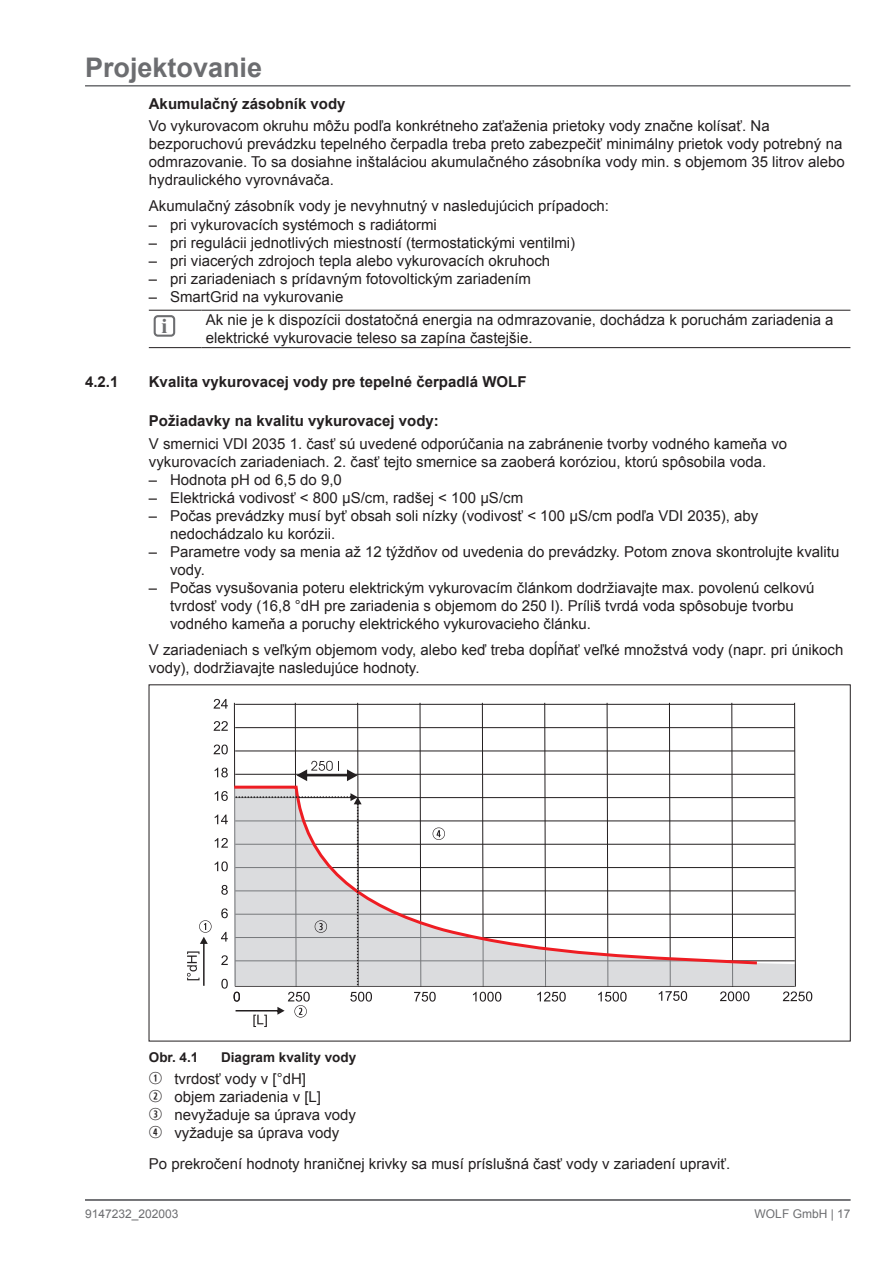
<style>
.page{position:relative;width:893px;height:1263px;background:#fff}
.page>*{position:absolute;margin:0;border:0;box-sizing:border-box;transform-origin:0 0}
.t1{font:700 27px "Arial";color:#6c6d70}
.t2{font:700 21px "Times New Roman";color:#6c6d70}
.Grundtext{font:15px/18px "Arial";color:#231f20}
.Grundtext_2_Abstand{font:15px/18px "Arial";color:#231f20}
.Tabelle_Zelle{font:15px/18px "Arial";color:#231f20}
.Zwischenüberschrift{font:700 15px "Arial";color:#231f20}
.Legende{font:15px "Arial";color:#231f20}
.t3{font:700 13.5px "Arial";color:#231f20}
.t4{font:12px "Arial";color:#6c6d70}
.s1{font-family:"Combi Numerals";font-size:16.5px}
</style>
<div class="page">
<hr style="left:85px;top:85px;width:765px;height:2px;background:#6c6d70">
<hr style="left:85px;top:1199px;width:765px;height:2px;background:#6c6d70">
<hr style="left:149px;top:310px;width:53px;height:1px;background:#231f20">
<hr style="left:202px;top:310px;width:648px;height:1px;background:#231f20">
<hr style="left:149px;top:347px;width:53px;height:1px;background:#231f20">
<hr style="left:202px;top:347px;width:648px;height:1px;background:#231f20">
<div style="left:154px;top:315px;width:21px;height:22px;border:2px solid #6c6d70;border-radius:3px"></div>
<hr style="left:235px;top:986px;width:560px;height:1px;background:#231f20">
<hr style="left:235px;top:774px;width:560px;height:1px;background:#231f20">
<hr style="left:235px;top:751px;width:560px;height:1px;background:#231f20">
<hr style="left:235px;top:727px;width:560px;height:1px;background:#231f20">
<hr style="left:235px;top:704px;width:560px;height:1px;background:#231f20">
<svg style="left:372px;top:798px;width:411px;height:188px;fill:#dbdcde"></svg>
<svg style="left:607px;top:702px;width:1px;height:284px"></svg>
<hr style="left:235px;top:960px;width:560px;height:1px;background:#76787b">
<hr style="left:235px;top:937px;width:560px;height:1px;background:#76787b">
<hr style="left:235px;top:914px;width:560px;height:1px;background:#76787b">
<hr style="left:235px;top:891px;width:560px;height:1px;background:#76787b">
<hr style="left:235px;top:867px;width:560px;height:1px;background:#76787b">
<hr style="left:235px;top:844px;width:560px;height:1px;background:#76787b">
<hr style="left:235px;top:821px;width:560px;height:1px;background:#76787b">
<hr style="left:235px;top:797px;width:560px;height:1px;background:#76787b">
<svg style="left:221px;top:979px;width:7px;height:10px"></svg>
<svg style="left:221px;top:955px;width:7px;height:10px"></svg>
<svg style="left:221px;top:932px;width:7px;height:9px"></svg>
<svg style="left:221px;top:908px;width:7px;height:10px"></svg>
<svg style="left:221px;top:885px;width:7px;height:10px"></svg>
<svg style="left:215px;top:861px;width:13px;height:10px"></svg>
<svg style="left:215px;top:838px;width:13px;height:10px"></svg>
<svg style="left:215px;top:814px;width:13px;height:10px"></svg>
<svg style="left:215px;top:791px;width:13px;height:10px"></svg>
<svg style="left:215px;top:767px;width:13px;height:10px"></svg>
<svg style="left:214px;top:744px;width:14px;height:10px"></svg>
<svg style="left:214px;top:721px;width:14px;height:10px"></svg>
<svg style="left:214px;top:699px;width:14px;height:10px"></svg>
<svg style="left:473px;top:702px;width:28px;height:299px"></svg>
<svg style="left:537px;top:702px;width:29px;height:299px"></svg>
<svg style="left:598px;top:992px;width:29px;height:9px"></svg>
<svg style="left:659px;top:702px;width:28px;height:299px"></svg>
<svg style="left:720px;top:702px;width:29px;height:299px"></svg>
<svg style="left:783px;top:702px;width:29px;height:299px"></svg>
<svg style="left:372px;top:784px;width:388px;height:182px"></svg>
<svg style="left:414px;top:702px;width:31px;height:299px"></svg>
<svg style="left:234px;top:702px;width:138px;height:325px"></svg>
<svg style="left:187px;top:920px;width:25px;height:66px"></svg>
<h1 class="t1" style="left:85px;top:49px;width:179px">Projektovanie</h1>
<p class="Zwischenüberschrift" style="left:149px;top:93px;width:198px">Akumulačný zásobník vody</p>
<p class="Grundtext" style="left:149px;top:117px;width:697px">Vo vykurovacom okruhu môžu podľa konkrétneho zaťaženia prietoky vody značne kolísať. Na bezporuchovú prevádzku tepelného čerpadla treba preto zabezpečiť minimálny prietok vody potrebný na odmrazovanie. To sa dosiahne inštaláciou akumulačného zásobníka vody min. s objemom 35 litrov alebo hydraulického vyrovnávača.</p>
<p class="Grundtext_2_Abstand" style="left:149px;top:197px;width:462px">Akumulačný zásobník vody je nevyhnutný v nasledujúcich prípadoch:</p>
<p class="Grundtext" style="left:149px;top:215px;width:289px">– pri vykurovacích systémoch s radiátormi</p>
<p class="Grundtext" style="left:149px;top:233px;width:428px">– pri regulácii jednotlivých miestností (termostatickými ventilmi)</p>
<p class="Grundtext" style="left:149px;top:251px;width:403px">– pri viacerých zdrojoch tepla alebo vykurovacích okruhoch</p>
<p class="Grundtext" style="left:149px;top:269px;width:384px">– pri zariadeniach s prídavným fotovoltickým zariadením</p>
<p class="Grundtext" style="left:149px;top:287px;width:196px">– SmartGrid na vykurovanie</p>
<p class="t2" style="left:161px;top:312px;width:7px">i</p>
<p class="Tabelle_Zelle" style="left:206px;top:311px;width:629px">Ak nie je k dispozícii dostatočná energia na odmrazovanie, dochádza k poruchám zariadenia a elektrické vykurovacie teleso sa zapína častejšie.</p>
<p class="Zwischenüberschrift" style="left:85px;top:372px;width:35px">4.2.1</p>
<p class="Zwischenüberschrift" style="left:149px;top:372px;width:379px">Kvalita vykurovacej vody pre tepelné čerpadlá WOLF</p>
<p class="Zwischenüberschrift" style="left:149px;top:411px;width:292px">Požiadavky na kvalitu vykurovacej vody:</p>
<p class="Grundtext" style="left:149px;top:434px;width:640px">V smernici VDI 2035 1. časť sú uvedené odporúčania na zabránenie tvorby vodného kameňa vo vykurovacích zariadeniach. 2. časť tejto smernice sa zaoberá koróziou, ktorú spôsobila voda.</p>
<p class="Grundtext" style="left:149px;top:470px;width:195px">– Hodnota pH od 6,5 do 9,0</p>
<p class="Grundtext" style="left:149px;top:488px;width:376px">– Elektrická vodivosť &lt; 800 μS/cm, radšej &lt; 100 μS/cm</p>
<p class="Grundtext" style="left:170px;top:506px;width:590px;text-indent:-21px">– Počas prevádzky musí byť obsah soli nízky (vodivosť &lt; 100 μS/cm podľa VDI 2035), aby nedochádzalo ku korózii.</p>
<p class="Grundtext" style="left:170px;top:542px;width:671px;text-indent:-21px">– Parametre vody sa menia až 12 týždňov od uvedenia do prevádzky. Potom znova skontrolujte kvalitu vody.</p>
<p class="Grundtext" style="left:170px;top:578px;width:646px;text-indent:-21px">– Počas vysušovania poteru elektrickým vykurovacím článkom dodržiavajte max. povolenú celkovú tvrdosť vody (16,8 °dH pre zariadenia s objemom do 250 l). Príliš tvrdá voda spôsobuje tvorbu vodného kameňa a poruchy elektrického vykurovacieho článku.</p>
<p class="Grundtext_2_Abstand" style="left:149px;top:641px;width:696px">V zariadeniach s veľkým objemom vody, alebo keď treba dopĺňať veľké množstvá vody (napr. pri únikoch vody), dodržiavajte nasledujúce hodnoty.</p>
<p class="t3" style="left:149px;top:1048px;width:51px">Obr. 4.1</p>
<p class="t3" style="left:221px;top:1048px;width:137px">Diagram kvality vody</p>
<p class="Legende" style="left:149px;top:1069px;width:159px"><span class="s1">Q</span> tvrdosť vody v [°dH]</p>
<p class="Legende" style="left:149px;top:1087px;width:174px"><span class="s1">W</span> objem zariadenia v [L]</p>
<p class="Legende" style="left:149px;top:1105px;width:209px"><span class="s1">E</span> nevyžaduje sa úprava vody</p>
<p class="Legende" style="left:149px;top:1123px;width:192px"><span class="s1">R</span> vyžaduje sa úprava vody</p>
<p class="Grundtext_2_Abstand" style="left:149px;top:1154px;width:583px">Po prekročení hodnoty hraničnej krivky sa musí príslušná časť vody v zariadení upraviť.</p>
<p class="t4" style="left:85px;top:1205px;width:95px">9147232_202003</p>
<p class="t4" style="left:755px;top:1205px;width:97px">WOLF GmbH | 17</p>
</div>
